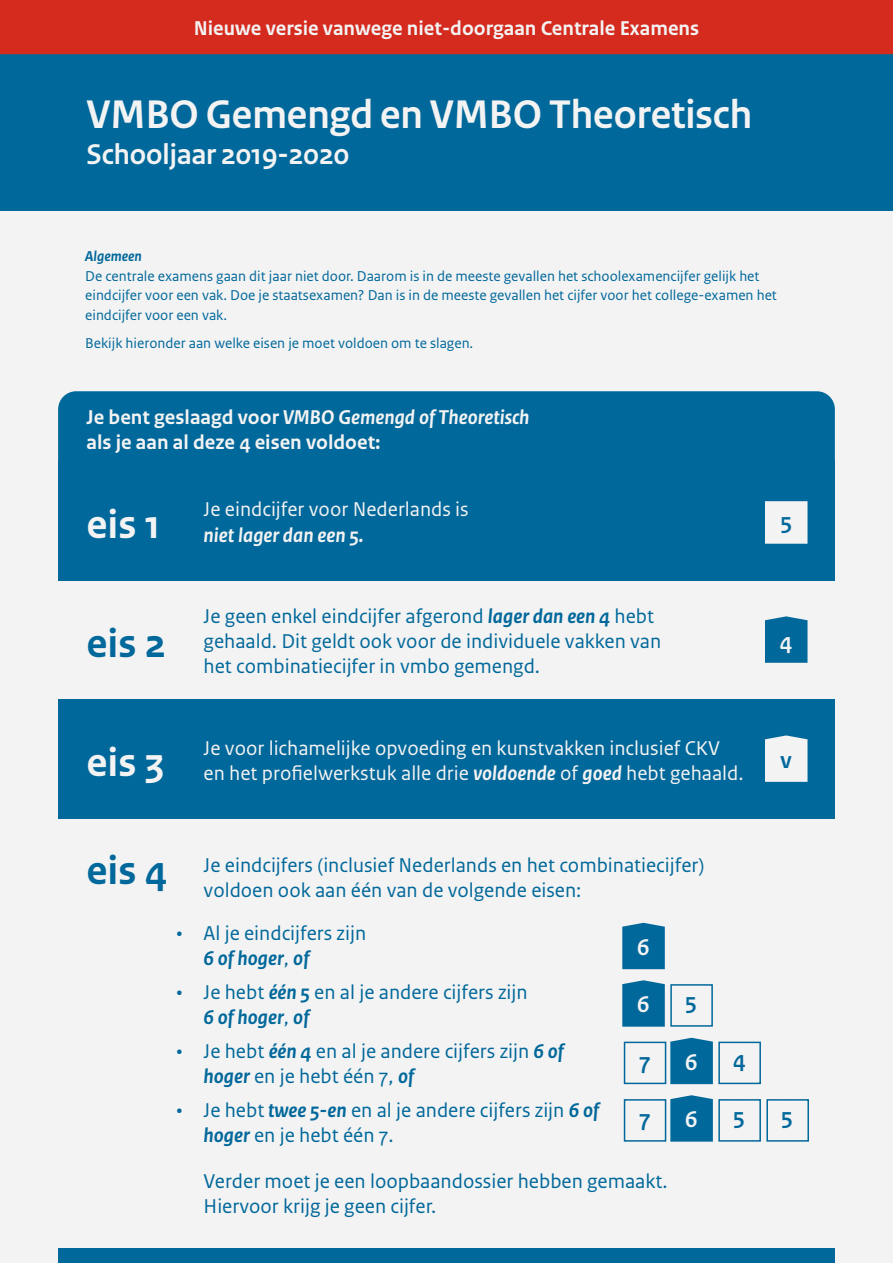
<style>
.page{position:relative;width:893px;height:1263px;background:#f3f3f3}
.page>*{position:absolute;margin:0;border:0;box-sizing:border-box;transform-origin:0 0}
.t1{font:700 42px "Rijksoverheid Sans Heading";color:#f3f3f3}
.H1_grey_VZ{font:700 42px "Rijksoverheid Sans Text";color:#01689b}
.H1_grey_VZ-2{font:700 42px "Rijksoverheid Sans Text";color:#f3f3f3}
.t2{font:700 30px "Rijksoverheid Sans Heading";color:#f3f3f3}
.number_a2{font:700 24px "Rijksoverheid Sans Heading";color:#01689b}
.number_b{font:700 24px "Rijksoverheid Sans Heading";color:#f3f3f3}
.Paragraph_basic_grey{font:21px/25.2px "Rijksoverheid Sans Text";color:#01689b}
.Paragraph_basic_grey-2{font:21px/25.2px "Rijksoverheid Sans Text";color:#f3f3f3}
.Paragraph_basic_grey-3{font:700 21px/25.2px "Rijksoverheid Sans Text";color:#f3f3f3}
.Paragraph_basic_blue{font:15px/19.5px "Rijksoverheid Sans Text";color:#01689b}
.s1{font-weight:700;font-style:italic}
.s2{font-style:italic}
</style>
<div class="page">
<div style="left:58px;top:1248px;width:777px;height:15px;background:#01689b"></div>
<div style="left:58px;top:461px;width:777px;height:119px;background:#01689b"></div>
<div style="left:58px;top:391px;width:777px;height:70px;background:#01689b"></div>
<div style="left:0;top:54px;width:893px;height:156px;background:#01689b"></div>
<div style="left:58px;top:699px;width:777px;height:119px;background:#01689b"></div>
<svg style="left:765px;top:616px;width:42px;height:47px;background:#0d6f9f"></svg>
<div style="left:765px;top:501px;width:42px;height:43px;background:#f3f3f3"></div>
<svg style="left:765px;top:735px;width:42px;height:47px;background:#e6ebee"></svg>
<svg style="left:622px;top:923px;width:43px;height:46px;background:#0c6e9f"></svg>
<svg style="left:622px;top:980px;width:91px;height:47px"></svg>
<svg style="left:623px;top:1038px;width:138px;height:47px"></svg>
<svg style="left:623px;top:1095px;width:186px;height:47px"></svg>
<div style="left:0;top:0;width:893px;height:55px;background:#d52b1e"></div>
<p class="Paragraph_basic_grey-3" style="left:194px;top:16px;width:507px">Nieuwe versie vanwege niet-doorgaan Centrale Examens</p>
<p class="t1" style="left:86px;top:91px;width:667px">VMBO Gemengd en VMBO Theoretisch</p>
<p class="t2" style="left:86px;top:138px;width:264px">Schooljaar 2019-2020</p>
<p class="Paragraph_basic_blue" style="left:85px;top:247px;width:693px"><span class="s1">Algemeen<br></span>De centrale examens gaan dit jaar niet door. Daarom is in de meeste gevallen het schoolexamencijfer gelijk het eindcijfer voor een vak. Doe je staatsexamen? Dan is in de meeste gevallen het cijfer voor het college-examen het eindcijfer voor een vak.</p>
<p class="Paragraph_basic_blue" style="left:85px;top:333px;width:390px">Bekijk hieronder aan welke eisen je moet voldoen om te slagen.</p>
<p class="Paragraph_basic_grey-3" style="left:86px;top:405px;width:444px">Je bent geslaagd voor <span class="s2">VMBO Gemengd of Theoretisch </span>als je aan al deze 4 eisen voldoet:</p>
<p class="Paragraph_basic_grey-2" style="left:204px;top:497px;width:267px">Je eindcijfer voor Nederlands is <span class="s1">niet lager dan een 5.</span></p>
<p class="H1_grey_VZ-2" style="left:86px;top:500px;width:76px">eis 1</p>
<p class="number_a2" style="left:780px;top:508px;width:13px">5</p>
<p class="Paragraph_basic_grey" style="left:204px;top:604px;width:459px">Je geen enkel eindcijfer afgerond <span class="s1">lager dan een 4</span> hebt gehaald. Dit geldt ook voor de individuele vakken van het combinatiecijfer in vmbo gemengd.</p>
<p class="H1_grey_VZ" style="left:86px;top:619px;width:81px">eis 2</p>
<p class="number_b" style="left:780px;top:627px;width:14px">4</p>
<p class="Paragraph_basic_grey-2" style="left:204px;top:735px;width:541px">Je voor lichamelijke opvoeding en kunstvakken inclusief CKV en het profielwerkstuk alle drie <span class="s1">voldoende</span> of <span class="s1">goed</span> hebt gehaald.</p>
<p class="H1_grey_VZ-2" style="left:86px;top:738px;width:79px">eis 3</p>
<p class="number_a2" style="left:780px;top:746px;width:13px">v</p>
<p class="H1_grey_VZ" style="left:86px;top:846px;width:82px">eis 4</p>
<p class="Paragraph_basic_grey" style="left:204px;top:852px;width:502px">Je eindcijfers (inclusief Nederlands en het combinatiecijfer) voldoen ook aan één van de volgende eisen:</p>
<p class="Paragraph_basic_grey" style="left:204px;top:921px;width:164px;text-indent:-27px">• Al je eindcijfers zijn<br><span class="s1">6 of hoger</span>, <span class="s1">of</span></p>
<p class="Paragraph_basic_grey" style="left:204px;top:979px;width:326px;text-indent:-27px">• Je hebt <span class="s1">één 5</span> en al je andere cijfers zijn<br><span class="s1">6 of hoger</span>, <span class="s1">of</span></p>
<p class="Paragraph_basic_grey" style="left:204px;top:1038px;width:362px;text-indent:-27px">• Je hebt <span class="s1">één 4</span> en al je andere cijfers zijn <span class="s1">6 of hoger</span> en je hebt één 7, <span class="s1">of</span></p>
<p class="Paragraph_basic_grey" style="left:204px;top:1097px;width:397px;text-indent:-27px">• Je hebt <span class="s1">twee 5-en</span> en al je andere cijfers zijn <span class="s1">6 of hoger</span> en je hebt één 7.</p>
<p class="number_b" style="left:637px;top:934px;width:14px">6</p>
<p class="number_b" style="left:637px;top:991px;width:14px">6</p>
<p class="number_a2" style="left:685px;top:988px;width:13px">5</p>
<p class="number_a2" style="left:639px;top:1047px;width:12px">7</p>
<p class="number_b" style="left:685px;top:1049px;width:14px">6</p>
<p class="number_a2" style="left:733px;top:1045px;width:14px">4</p>
<p class="number_a2" style="left:639px;top:1105px;width:12px">7</p>
<p class="number_b" style="left:685px;top:1106px;width:14px">6</p>
<p class="number_a2" style="left:733px;top:1103px;width:13px">5</p>
<p class="number_a2" style="left:781px;top:1103px;width:13px">5</p>
<p class="Paragraph_basic_grey" style="left:204px;top:1169px;width:465px">Verder moet je een loopbaandossier hebben gemaakt.<br>Hiervoor krijg je geen cijfer.</p>
</div>
